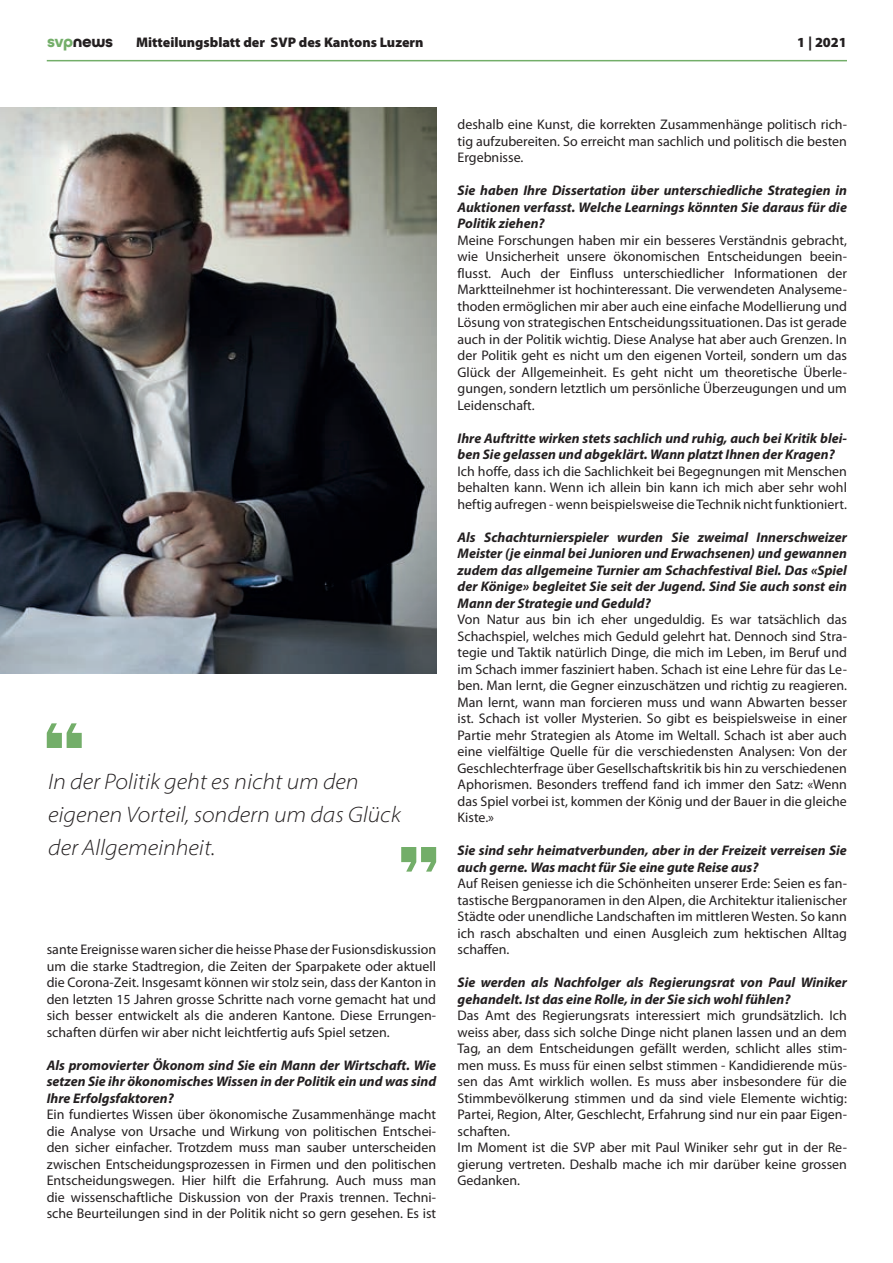
<style>
.page{position:relative;width:893px;height:1263px;background:#fff}
.page>*{position:absolute;margin:0;border:0;box-sizing:border-box;transform-origin:0 0}
.t1{font:italic 300 semi-expanded 22.5px/33px "Myriad Pro";color:#231f20}
.t2{font:700 16.5px "All Round Gothic";letter-spacing:-.02em;color:#231f20}
.t3{font:13.95px/16.5px "Myriad Pro";color:#231f20;text-align:justify}
.t4{font:italic 700 13.95px/16.5px "Myriad Pro";color:#231f20;text-align:justify}
.t5{font:900 13.95px "Myriad Pro";color:#231f20}
.s1{color:#73ae69}
</style>
<div class="page">
<hr style="left:47px;top:60px;width:800px;height:1px;background:#73ae69">
<img style="left:0;top:108px;width:436px;height:566px">
<svg style="left:47px;top:723px;width:35px;height:25px"></svg>
<svg style="left:401px;top:847px;width:35px;height:25px"></svg>
<p class="t2" style="left:47px;top:32px;width:67px"><span class="s1">svp</span>news</p>
<p class="t5" style="left:136px;top:34px;width:289px">Mitteilungsblatt der SVP des Kantons Luzern</p>
<p class="t5" style="left:797px;top:34px;width:51px">1 | 2021</p>
<h1 class="t1" style="left:48px;top:765px;width:354px">In der Politik geht es nicht um den eigenen Vorteil, sondern um das Glück der Allgemeinheit.</h1>
<p class="t3" style="left:47px;top:942px;width:391px">sante Ereignisse waren sicher die heisse Phase der Fusionsdiskussion um die starke Stadtregion, die Zeiten der Sparpakete oder aktuell die Corona-Zeit. Insgesamt können wir stolz sein, dass der Kanton in den letzten 15 Jahren grosse Schritte nach vorne gemacht hat und sich besser entwickelt als die anderen Kantone. Diese Errungen&shy;schaften dürfen wir aber nicht leichtfertig aufs Spiel setzen.</p>
<p class="t4" style="left:47px;top:1057px;width:391px">Als promovierter Ökonom sind Sie ein Mann der Wirtschaft. Wie setzen Sie ihr ökonomisches Wissen in der Politik ein und was sind Ihre Erfolgsfaktoren?</p>
<p class="t3" style="left:47px;top:1107px;width:391px">Ein fundiertes Wissen über ökonomische Zusammenhänge macht die Analyse von Ursache und Wirkung von politischen Entschei&shy;den sicher einfacher. Trotzdem muss man sauber unterscheiden zwischen Entscheidungsprozessen in Firmen und den politischen Entscheidungswegen. Hier hilft die Erfahrung. Auch muss man die wissenschaftliche Diskussion von der Praxis trennen. Techni&shy;sche Beurteilungen sind in der Politik nicht so gern gesehen. Es ist</p>
<p class="t3" style="left:458px;top:117px;width:391px">deshalb eine Kunst, die korrekten Zusammenhänge politisch rich&shy;tig aufzubereiten. So erreicht man sachlich und politisch die besten Ergebnisse.</p>
<p class="t4" style="left:458px;top:183px;width:391px">Sie haben Ihre Dissertation über unterschiedliche Strategien in Auktionen verfasst. Welche Learnings könnten Sie daraus für die Politik ziehen?</p>
<p class="t3" style="left:458px;top:232px;width:391px">Meine Forschungen haben mir ein besseres Verständnis gebracht, wie Unsicherheit unsere ökonomischen Entscheidungen beein&shy;flusst. Auch der Einfluss unterschiedlicher Informationen der Marktteilnehmer ist hochinteressant. Die verwendeten Analyseme&shy;thoden ermöglichen mir aber auch eine einfache Modellierung und Lösung von strategischen Entscheidungssituationen. Das ist gerade auch in der Politik wichtig. Diese Analyse hat aber auch Grenzen. In der Politik geht es nicht um den eigenen Vorteil, sondern um das Glück der Allgemeinheit. Es geht nicht um theoretische Überle&shy;gungen, sondern letztlich um persönliche Überzeugungen und um Leidenschaft.</p>
<p class="t4" style="left:458px;top:430px;width:391px">Ihre Auftritte wirken stets sachlich und ruhig, auch bei Kritik blei&shy;ben Sie gelassen und abgeklärt. Wann platzt Ihnen der Kragen?</p>
<p class="t3" style="left:458px;top:463px;width:391px">Ich hoffe, dass ich die Sachlichkeit bei Begegnungen mit Menschen behalten kann. Wenn ich allein bin kann ich mich aber sehr wohl heftig aufregen - wenn beispielsweise die Technik nicht funktioniert.</p>
<p class="t4" style="left:458px;top:529px;width:391px">Als Schachturnierspieler wurden Sie zweimal Innerschweizer Meister (je einmal bei Junioren und Erwachsenen) und gewannen zudem das allgemeine Turnier am Schachfestival Biel. Das «Spiel der Könige» begleitet Sie seit der Jugend. Sind Sie auch sonst ein Mann der Strategie und Geduld?</p>
<p class="t3" style="left:458px;top:612px;width:391px">Von Natur aus bin ich eher ungeduldig. Es war tatsächlich das Schachspiel, welches mich Geduld gelehrt hat. Dennoch sind Stra&shy;tegie und Taktik natürlich Dinge, die mich im Leben, im Beruf und im Schach immer fasziniert haben. Schach ist eine Lehre für das Le&shy;ben. Man lernt, die Gegner einzuschätzen und richtig zu reagieren.<br>Man lernt, wann man forcieren muss und wann Abwarten besser ist. Schach ist voller Mysterien. So gibt es beispielsweise in einer Partie mehr Strategien als Atome im Weltall. Schach ist aber auch eine vielfältige Quelle für die verschiedensten Analysen: Von der Geschlechterfrage über Gesellschaftskritik bis hin zu verschiedenen Aphorismen. Besonders treffend fand ich immer den Satz: «Wenn das Spiel vorbei ist, kommen der König und der Bauer in die gleiche Kiste.»</p>
<p class="t4" style="left:458px;top:843px;width:391px">Sie sind sehr heimatverbunden, aber in der Freizeit verreisen Sie auch gerne. Was macht für Sie eine gute Reise aus?</p>
<p class="t3" style="left:458px;top:876px;width:391px">Auf Reisen geniesse ich die Schönheiten unserer Erde: Seien es fan&shy;tastische Bergpanoramen in den Alpen, die Architektur italienischer Städte oder unendliche Landschaften im mittleren Westen. So kann ich rasch abschalten und einen Ausgleich zum hektischen Alltag schaffen.</p>
<p class="t4" style="left:458px;top:975px;width:391px">Sie werden als Nachfolger als Regierungsrat von Paul Winiker gehandelt. Ist das eine Rolle, in der Sie sich wohl fühlen?</p>
<p class="t3" style="left:458px;top:1008px;width:391px;text-align:left">Das Amt des Regierungsrats interessiert mich grundsätzlich. Ich weiss aber, dass sich solche Dinge nicht planen lassen und an dem Tag, an dem Entscheidungen gefällt werden, schlicht alles stim&shy;men muss. Es muss für einen selbst stimmen - Kandidierende müs&shy;sen das Amt wirklich wollen. Es muss aber insbesondere für die Stimmbevölkerung stimmen und da sind viele Elemente wichtig:<br>Partei, Region, Alter, Geschlecht, Erfahrung sind nur ein paar Eigen&shy;schaften.<br>Im Moment ist die SVP aber mit Paul Winiker sehr gut in der Re&shy;gierung vertreten. Deshalb mache ich mir darüber keine grossen Gedanken.</p>
</div>
